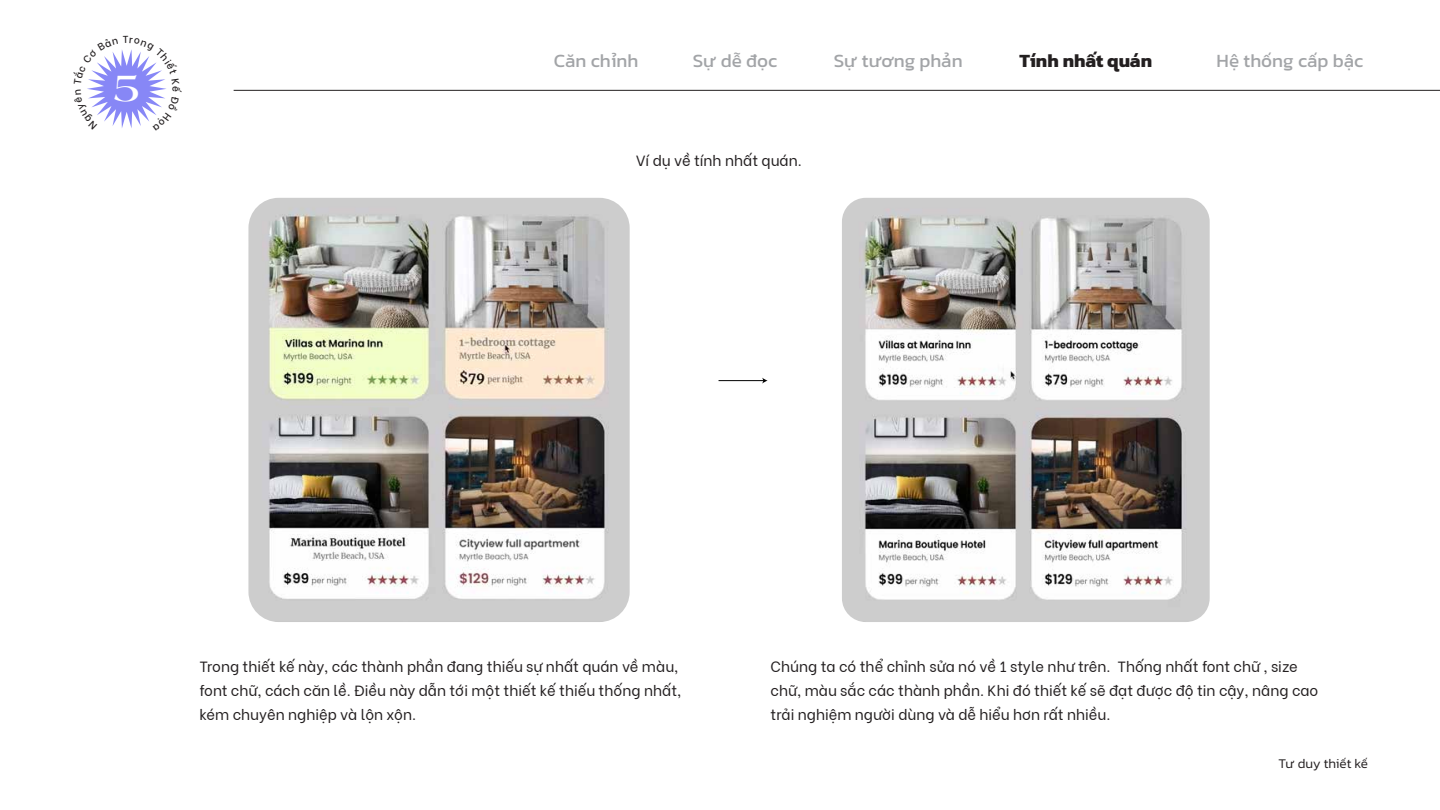
<style>
.page{position:relative;width:1440px;height:810px;background:#fff}
.page>*{position:absolute;margin:0;border:0;box-sizing:border-box;transform-origin:0 0}
.t1{font:700 40.95px "UTM Americana";color:#fff}
.t2{font:18.98px "Kanit";color:#a2a4a7}
.t3{font:700 18.98px "Kanit";color:#231f20}
.t4{font:14.77px/24px "Be Vietnam";color:#231f20}
.t5{font:300 13.5px "Kanit";letter-spacing:-.015em;color:#231f20}
.t6{font:500 10.05px "Be Vietnam";color:#231f20}
</style>
<div class="page">
<hr style="left:234px;top:90px;width:1206px;height:1px;background:#231f20">
<img style="left:248px;top:198px;width:382px;height:424px">
<img style="left:842px;top:198px;width:368px;height:424px">
<hr style="left:719px;top:380px;width:45px;height:1px;background:#000">
<svg style="left:762px;top:378px;width:6px;height:6px"></svg>
<svg style="left:87px;top:49px;width:79px;height:79px"></svg>
<h1 class="t1" style="left:113px;top:58px;width:28px">5</h1>
<p class="t6" style="left:185px;top:86px;width:8px;rotate:90deg">ế</p>
<p class="t2" style="left:554px;top:46px;width:86px">Căn chỉnh</p>
<p class="t2" style="left:693px;top:46px;width:86px">Sự dễ đọc</p>
<p class="t2" style="left:834px;top:46px;width:130px">Sự tương phản</p>
<p class="t3" style="left:1019px;top:45px;width:134px">Tính nhất quán</p>
<p class="t2" style="left:1217px;top:46px;width:148px">Hệ thống cấp bậc</p>
<p class="t4" style="left:636px;top:147px;width:167px">Ví dụ về tính nhất quán.</p>
<p class="t4" style="left:199px;top:653px;width:483px">Trong thiết kế này, các thành phần đang thiếu sự nhất quán về màu, font chữ, cách căn lề. Điều này dẫn tới một thiết kế thiếu thống nhất, kém chuyên nghiệp và lộn xộn.</p>
<p class="t4" style="left:771px;top:653px;width:549px">Chúng ta có thể chỉnh sửa nó về 1 style như trên. Thống nhất font chữ , size chữ, màu sắc các thành phần. Khi đó thiết kế sẽ đạt được độ tin cậy, nâng cao trải nghiệm người dùng và dễ hiểu hơn rất nhiều.</p>
<p class="t5" style="left:1279px;top:754px;width:91px">Tư duy thiết kế</p>
</div>
